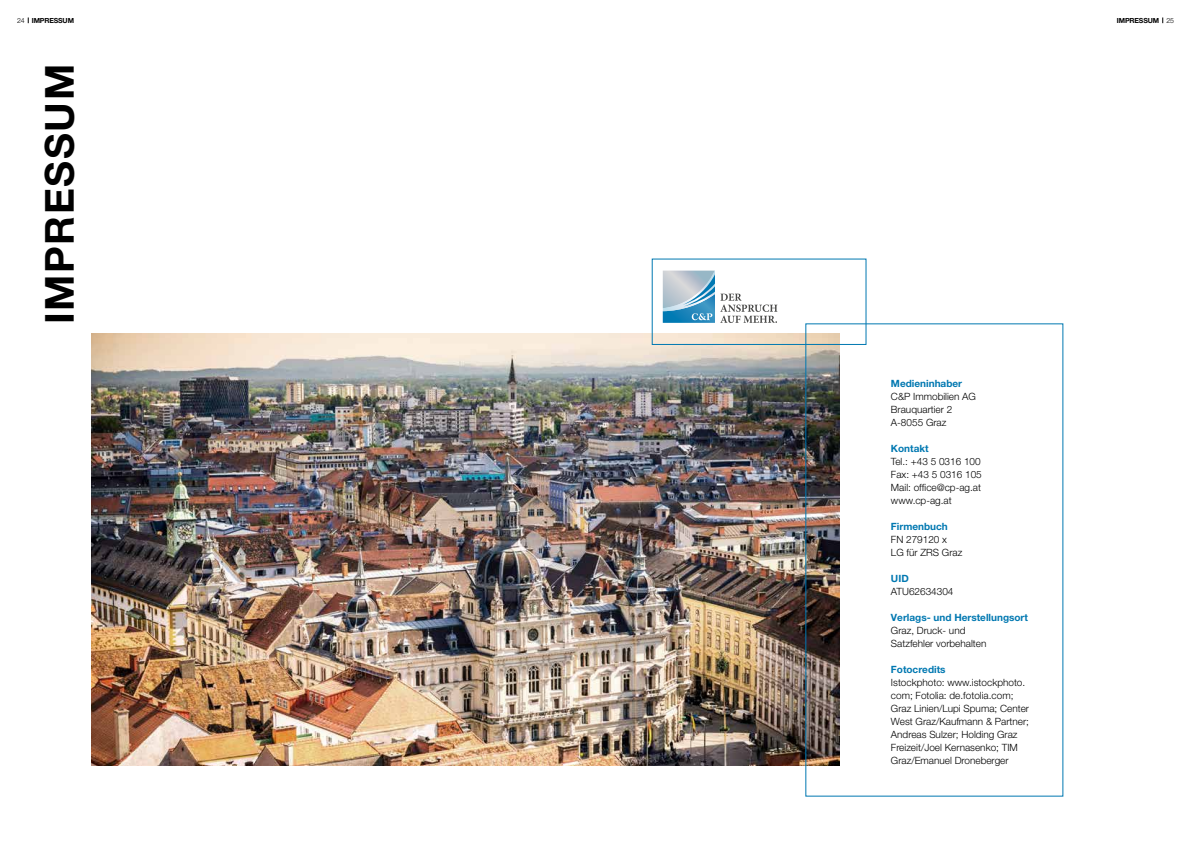
<style>
.page{position:relative;width:1191px;height:842px;background:#fff}
.page>*{position:absolute;margin:0;border:0;box-sizing:border-box;transform-origin:0 0}
.t1{font:700 40px "Helvetica Neue LT Pro";letter-spacing:.04em;color:#000}
.t2{font:300 10px/13px "Helvetica Neue LT Pro";color:#000}
.t3{font:700 10px "Helvetica Neue LT Pro";color:#0078b1}
.t4{font:700 7px "Helvetica Neue LT Pro";letter-spacing:-.02em;color:#000}
.s1{font-weight:300}
</style>
<div class="page">
<img style="left:92px;top:333px;width:748px;height:432px">
<div style="left:651px;top:259px;width:215px;height:86px;border:1px solid #0078b1"></div>
<svg style="left:663px;top:271px;width:114px;height:52px"></svg>
<p class="t4" style="left:17px;top:16px;width:58px"><span class="s1">24</span> IMPRESSUM</p>
<p class="t4" style="left:1117px;top:16px;width:58px">IMPRESSUM <span class="s1">25</span></p>
<h1 class="t1" style="left:35px;top:324px;width:262px;rotate:-90deg">IMPRESSUM</h1>
<p class="t3" style="left:891px;top:377px;width:73px">Medieninhaber</p>
<p class="t2" style="left:891px;top:389px;width:87px">C&amp;P Immobilien AG<br>Brauquartier 2<br>A-8055 Graz</p>
<p class="t3" style="left:891px;top:442px;width:39px">Kontakt</p>
<p class="t2" style="left:891px;top:454px;width:92px;text-align:justify">Tel.: +43 5 0316 100<br>Fax: +43 5 0316 105<br>Mail: office@cp-ag.at www.cp-ag.at</p>
<p class="t3" style="left:891px;top:520px;width:58px">Firmenbuch</p>
<p class="t2" style="left:891px;top:532px;width:73px">FN 279120 x<br>LG für ZRS Graz</p>
<p class="t3" style="left:891px;top:572px;width:19px">UID</p>
<p class="t2" style="left:891px;top:584px;width:64px">ATU62634304</p>
<p class="t3" style="left:891px;top:611px;width:139px">Verlags- und Herstellungsort</p>
<p class="t2" style="left:891px;top:623px;width:97px">Graz, Druck- und<br>Satzfehler vorbehalten</p>
<p class="t3" style="left:891px;top:663px;width:56px">Fotocredits</p>
<p class="t2" style="left:891px;top:675px;width:139px">Istockphoto: www.istockphoto. com; Fotolia: de.fotolia.com;<br>Graz Linien/Lupi Spuma; Center<br>West Graz/Kaufmann &amp; Partner;<br>Andreas Sulzer; Holding Graz<br>Freizeit/Joel Kernasenko; TIM<br>Graz/Emanuel Droneberger</p>
</div>
